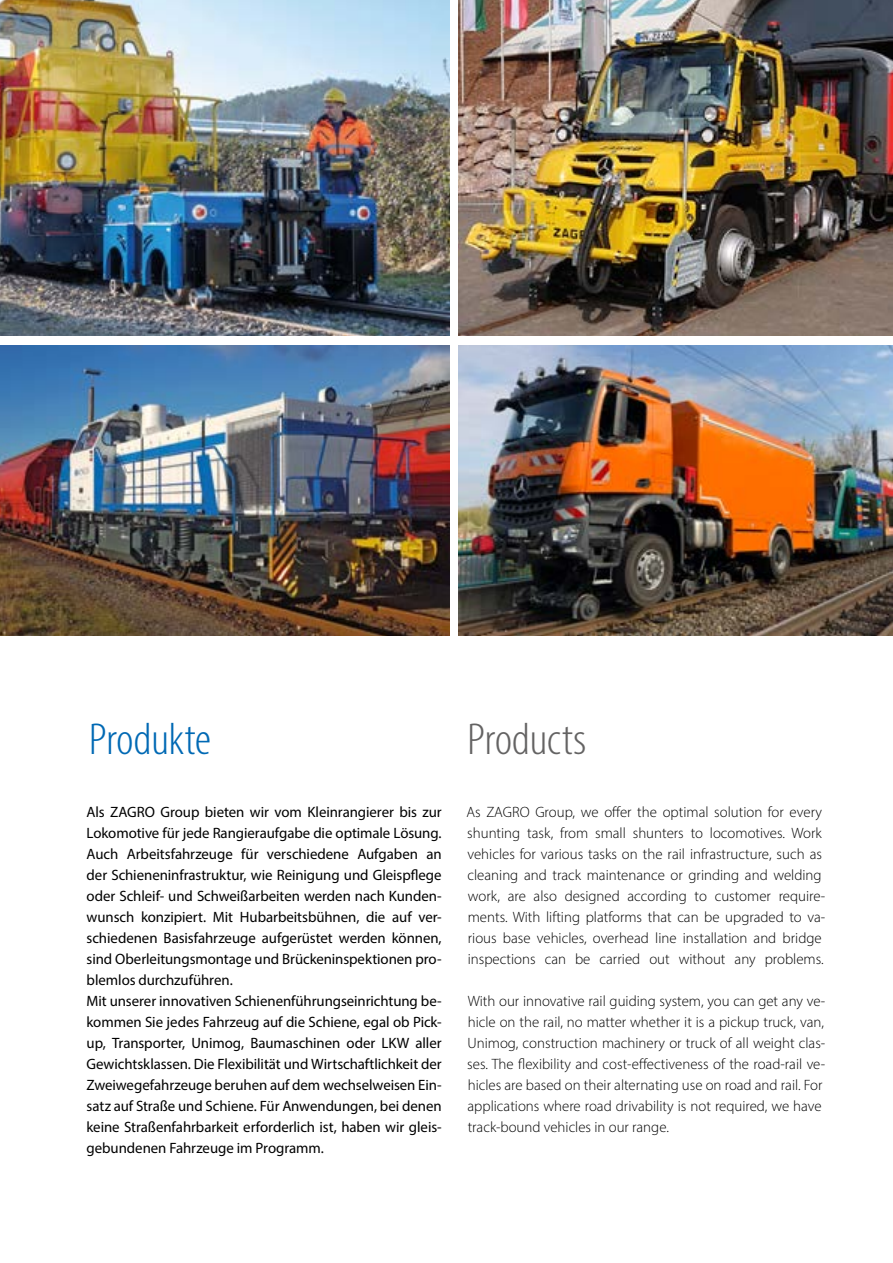
<style>
.page{position:relative;width:893px;height:1263px;background:#fff}
.page>*{position:absolute;margin:0;border:0;box-sizing:border-box;transform-origin:0 0}
.t1{font:300 condensed 45px "Myriad Pro";letter-spacing:-.015em;color:#0069b4;scale:1.1 1}
.t2{font:300 condensed 45px "Myriad Pro";letter-spacing:-.01em;color:#646363;scale:1.1 1}
.t3{font:15px/21px "Myriad Pro";letter-spacing:-.005em;color:#000}
.t4{font:300 15px/21px "Myriad Pro";color:#000}
</style>
<div class="page">
<img style="left:0;top:0;width:450px;height:336px">
<img style="left:0;top:345px;width:449px;height:291px">
<img style="left:459px;top:345px;width:434px;height:291px">
<img style="left:458px;top:0;width:435px;height:336px">
<h1 class="t1" style="left:89px;top:713px;width:113px">Produkte</h1>
<p class="t3" style="left:87px;top:801px;width:357px">Als ZAGRO Group bieten wir vom Kleinrangierer bis zur Lokomotive für jede Rangieraufgabe die optimale Lösung.<br>Auch Arbeitsfahrzeuge für verschiedene Aufgaben an der Schieneninfrastruktur, wie Reinigung und Gleispflege oder Schleif- und Schweißarbeiten werden nach Kunden&shy;wunsch konzipiert. Mit Hubarbeitsbühnen, die auf ver&shy;schiedenen Basisfahrzeuge aufgerüstet werden können, sind Oberleitungsmontage und Brückeninspektionen pro&shy;blemlos durchzuführen.<br>Mit unserer innovativen Schienenführungseinrichtung be&shy;kommen Sie jedes Fahrzeug auf die Schiene, egal ob Pick&shy;up, Transporter, Unimog, Baumaschinen oder LKW aller Gewichtsklassen. Die Flexibilität und Wirtschaftlichkeit der Zweiwegefahrzeuge beruhen auf dem wechselweisen Ein&shy;satz auf Straße und Schiene. Für Anwendungen, bei denen keine Straßenfahrbarkeit erforderlich ist, haben wir gleis&shy;gebundenen Fahrzeuge im Programm.</p>
<h1 class="t2" style="left:467px;top:713px;width:110px">Products</h1>
<p class="t4" style="left:467px;top:801px;width:360px">As ZAGRO Group, we offer the optimal solution for every shunting task, from small shunters to locomotives. Work vehicles for various tasks on the rail infrastructure, such as cleaning and track maintenance or grinding and welding work, are also designed according to customer require&shy;ments. With lifting platforms that can be upgraded to va&shy;rious base vehicles, overhead line installation and bridge inspections can be carried out without any problems.</p>
<p class="t4" style="left:467px;top:990px;width:360px">With our innovative rail guiding system, you can get any ve&shy;hicle on the rail, no matter whether it is a pickup truck, van, Unimog, construction machinery or truck of all weight clas&shy;ses. The flexibility and cost-effectiveness of the road-rail ve&shy;hicles are based on their alternating use on road and rail. For applications where road drivability is not required, we have track-bound vehicles in our range.</p>
</div>
